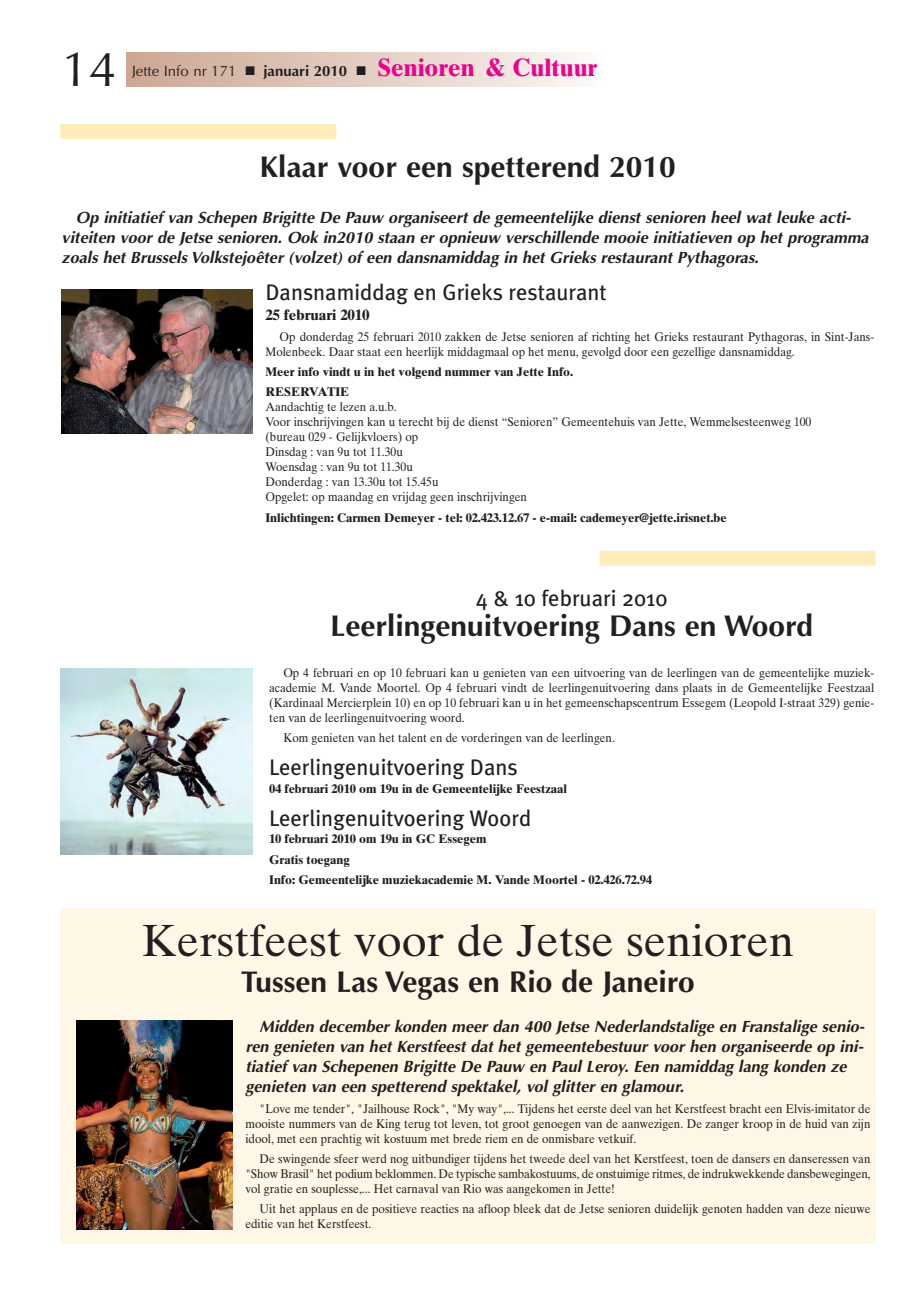
<style>
.page{position:relative;width:921px;height:1294px;background:#fff}
.page>*{position:absolute;margin:0;border:0;box-sizing:border-box;transform-origin:0 0}
.t1{font:49.25px "Optima";color:#231f20}
.t2{font:45px "Times Ten";color:#231f20}
.t3{font:700 30px "Optima";color:#231f20}
.t4{font:700 25px "Times Ten";color:#ec008c}
.t5{font:22.5px "Meta Plus";color:#231f20}
.t6{font:italic 700 16.25px/20px "Optima";color:#231f20}
.t7{font:700 15px "Times Ten";color:#231f20}
.t8{font:12.5px/15px "Times Ten";color:#231f20;text-align:justify;scale:.93 1}
.t9{font:700 12.5px/20.2px "Times Ten";color:#231f20}
.s1{font-family:"Optima";font-weight:400;font-size:15px;color:#231f20}
.s2{color:#231f20}
.s3{font-family:"Optima";font-size:15px;color:#231f20}
</style>
<div class="page">
<div style="left:126px;top:53px;width:476px;height:34px;background:linear-gradient(to right,#cca591,#fbf8f6)"></div>
<div style="left:60px;top:124px;width:276px;height:15px;background:#ffecbb"></div>
<div style="left:599px;top:551px;width:276px;height:15px;background:#ffecbb"></div>
<img style="left:61px;top:668px;width:191px;height:186px">
<img style="left:62px;top:290px;width:191px;height:143px">
<div style="left:60px;top:908px;width:815px;height:335px;background:#fff7e5"></div>
<img style="left:76px;top:1021px;width:157px;height:208px">
<h1 class="t1" style="left:62px;top:49px;width:56px">14</h1>
<h3 class="t4" style="left:132px;top:58px;width:467px"><span class="s1">Jette Info nr 171</span> <span class="s2">■</span> <span class="s3">januari 2010</span> <span class="s2">■</span> Senioren &amp; Cultuur</h3>
<h3 class="t3" style="left:260px;top:154px;width:417px">Klaar voor een spetterend 2010</h3>
<p class="t6" style="left:62px;top:209px;width:812px;text-indent:14px">Op initiatief van Schepen Brigitte De Pauw organiseert de gemeentelijke dienst senioren heel wat leuke acti&shy;viteiten voor de Jetse senioren. Ook in2010 staan er opnieuw verschillende mooie initiatieven op het programma zoals het Brussels Volkstejoêter (volzet) of een dansnamiddag in het Grieks restaurant Pythagoras.</p>
<h3 class="t5" style="left:265px;top:282px;width:343px">Dansnamiddag en Grieks restaurant</h3>
<p class="t7" style="left:265px;top:310px;width:106px">25 februari 2010</p>
<p class="t8" style="left:265px;top:330px;width:656px;text-indent:14px">Op donderdag 25 februari 2010 zakken de Jetse senioren af richting het Grieks restaurant Pythagoras, in Sint-Jans-<br>Molenbeek. Daar staat een heerlijk middagmaal op het menu, gevolgd door een gezellige dansnamiddag.</p>
<p class="t9" style="left:265px;top:363px;width:309px">Meer info vindt u in het volgend nummer van Jette Info.<br>RESERVATIE</p>
<p class="t8" style="left:265px;top:401px;width:588px;text-align:left">Aandachtig te lezen a.u.b.<br>Voor inschrijvingen kan u terecht bij de dienst “Senioren” Gemeentehuis van Jette, Wemmelsesteenweg 100 (bureau 029 - Gelijkvloers) op<br>Dinsdag : van 9u tot 11.30u<br>Woensdag : van 9u tot 11.30u<br>Donderdag : van 13.30u tot 15.45u<br>Opgelet: op maandag en vrijdag geen inschrijvingen</p>
<p class="t9" style="left:265px;top:508px;width:463px">Inlichtingen: Carmen Demeyer - tel: 02.423.12.67 - e-mail: cademeyer@jette.irisnet.be</p>
<h3 class="t5" style="left:476px;top:587px;width:193px">4 &amp; 10 februari 2010</h3>
<h3 class="t3" style="left:330px;top:613px;width:484px">Leerlingenuitvoering Dans en Woord</h3>
<p class="t8" style="left:269px;top:666px;width:652px;text-indent:14px">Op 4 februari en op 10 februari kan u genieten van een uitvoering van de leerlingen van de gemeentelijke muziek&shy;academie M. Vande Moortel. Op 4 februari vindt de leerlingenuitvoering dans plaats in de Gemeentelijke Feestzaal (Kardinaal Mercierplein 10) en op 10 februari kan u in het gemeenschapscentrum Essegem (Leopold I-straat 329) genie&shy;ten van de leerlingenuitvoering woord.</p>
<p class="t8" style="left:283px;top:731px;width:358px">Kom genieten van het talent en de vorderingen van de leerlingen.</p>
<h3 class="t5" style="left:269px;top:756px;width:250px">Leerlingenuitvoering Dans</h3>
<p class="t9" style="left:269px;top:779px;width:299px">04 februari 2010 om 19u in de Gemeentelijke Feestzaal</p>
<h3 class="t5" style="left:269px;top:807px;width:264px">Leerlingenuitvoering Woord</h3>
<p class="t9" style="left:269px;top:830px;width:384px">10 februari 2010 om 19u in GC Essegem<br>Gratis toegang<br>Info: Gemeentelijke muziekacademie M. Vande Moortel - 02.426.72.94</p>
<h2 class="t2" style="left:142px;top:924px;width:653px">Kerstfeest voor de Jetse senioren</h2>
<h3 class="t3" style="left:241px;top:969px;width:455px">Tussen Las Vegas en Rio de Janeiro</h3>
<p class="t6" style="left:245px;top:1018px;width:624px;text-indent:14px">Midden december konden meer dan 400 Jetse Nederlandstalige en Franstalige senio&shy;ren genieten van het Kerstfeest dat het gemeentebestuur voor hen organiseerde op ini&shy;tiatief van Schepenen Brigitte De Pauw en Paul Leroy. Een namiddag lang konden ze genieten van een spetterend spektakel, vol glitter en glamour.</p>
<p class="t8" style="left:245px;top:1102px;width:674px;text-indent:14px">"Love me tender", "Jailhouse Rock", "My way",... Tijdens het eerste deel van het Kerstfeest bracht een Elvis-imitator de mooiste nummers van de King terug tot leven, tot groot genoegen van de aanwezigen. De zanger kroop in de huid van zijn idool, met een prachtig wit kostuum met brede riem en de onmisbare vetkuif.</p>
<p class="t8" style="left:245px;top:1152px;width:674px;text-indent:14px">De swingende sfeer werd nog uitbundiger tijdens het tweede deel van het Kerstfeest, toen de dansers en danseressen van "Show Brasil" het podium beklommen. De typische sambakostuums, de onstuimige ritmes, de indrukwekkende dansbewegingen, vol gratie en souplesse,... Het carnaval van Rio was aangekomen in Jette!</p>
<p class="t8" style="left:245px;top:1202px;width:674px;text-indent:14px">Uit het applaus en de positieve reacties na afloop bleek dat de Jetse senioren duidelijk genoten hadden van deze nieuwe editie van het Kerstfeest.</p>
</div>
